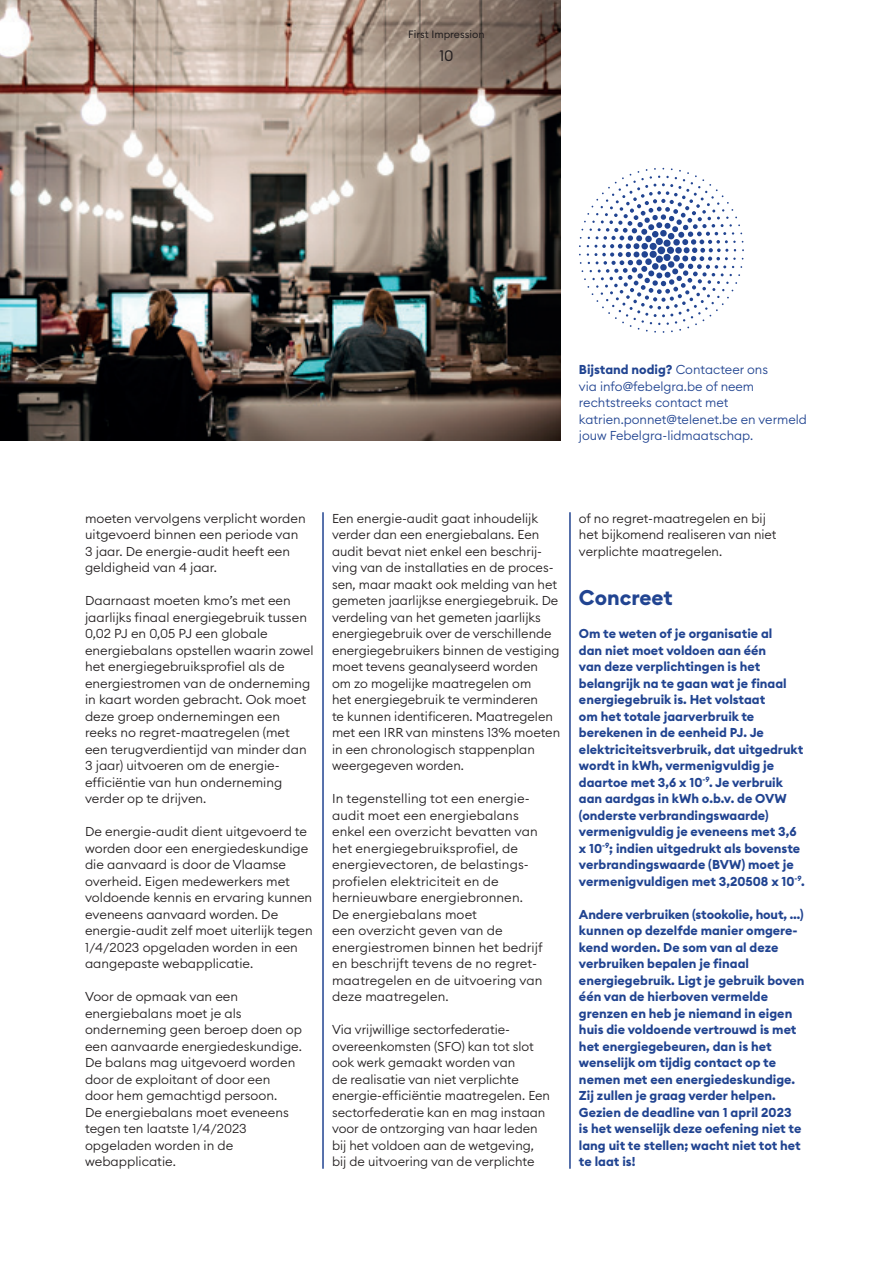
<style>
.page{position:relative;width:893px;height:1263px;background:#fff}
.page>*{position:absolute;margin:0;border:0;box-sizing:border-box;transform-origin:0 0}
.t1{font:700 21px "Euclid Circular B";color:#214491}
.t2{font:15px "Euclid Circular B";color:#231f20}
.t3{font:300 12.75px/16.5px "Euclid Circular B";color:#231f20}
.t4{font:700 12.75px/16.5px "Euclid Circular B";color:#214491}
.t5{font:300 12.75px/16.5px "Euclid Circular B";color:#214491}
.t6{font:10.5px "Euclid Circular B";color:#231f20}
.s1{font-weight:700}
</style>
<div class="page">
<img style="left:0;top:0;width:561px;height:440px">
<hr style="left:323px;top:512px;width:1px;height:657px;background:#214491">
<hr style="left:570px;top:512px;width:1px;height:657px;background:#214491">
<svg style="left:579px;top:168px;width:165px;height:165px"></svg>
<p class="t6" style="left:408px;top:28px;width:78px">First Impression</p>
<p class="t2" style="left:439px;top:46px;width:16px">10</p>
<p class="t5" style="left:579px;top:361px;width:230px"><span class="s1">Bijstand nodig?</span> Contacteer ons<br>via info@febelgra.be of neem rechtstreeks contact met katrien.ponnet@telenet.be en vermeld jouw Febelgra-lidmaatschap.</p>
<p class="t3" style="left:85px;top:510px;width:222px">moeten vervolgens verplicht worden uitgevoerd binnen een periode van<br>3 jaar. De energie-audit heeft een geldigheid van 4 jaar.</p>
<p class="t3" style="left:85px;top:592px;width:230px">Daarnaast moeten kmo’s met een jaarlijks finaal energiegebruik tussen 0,02 PJ en 0,05 PJ een globale energiebalans opstellen waarin zowel het energiegebruiksprofiel als de energiestromen van de onderneming in kaart worden gebracht. Ook moet deze groep ondernemingen een reeks no regret-maatregelen (met een terugverdientijd van minder dan 3 jaar) uitvoeren om de energie&shy;efficiëntie van hun onderneming verder op te drijven.</p>
<p class="t3" style="left:85px;top:823px;width:229px">De energie-audit dient uitgevoerd te worden door een energiedeskundige die aanvaard is door de Vlaamse overheid. Eigen medewerkers met voldoende kennis en ervaring kunnen eveneens aanvaard worden. De energie-audit zelf moet uiterlijk tegen 1/4/2023 opgeladen worden in een aangepaste webapplicatie.</p>
<p class="t3" style="left:85px;top:988px;width:218px">Voor de opmaak van een energiebalans moet je als onderneming geen beroep doen op een aanvaarde energiedeskundige.<br>De balans mag uitgevoerd worden door de exploitant of door een door hem gemachtigd persoon.<br>De energiebalans moet eveneens tegen ten laatste 1/4/2023 opgeladen worden in de webapplicatie.</p>
<p class="t3" style="left:332px;top:510px;width:230px">Een energie-audit gaat inhoudelijk verder dan een energiebalans. Een audit bevat niet enkel een beschrij&shy;ving van de installaties en de proces&shy;sen, maar maakt ook melding van het gemeten jaarlijkse energiegebruik. De verdeling van het gemeten jaarlijks energiegebruik over de verschillende energiegebruikers binnen de vestiging moet tevens geanalyseerd worden<br>om zo mogelijke maatregelen om<br>het energiegebruik te verminderen<br>te kunnen identificeren. Maatregelen met een IRR van minstens 13% moeten in een chronologisch stappenplan weergegeven worden.</p>
<p class="t3" style="left:332px;top:790px;width:212px">In tegenstelling tot een energie&shy;audit moet een energiebalans enkel een overzicht bevatten van het energiegebruiksprofiel, de energievectoren, de belastings&shy;profielen elektriciteit en de hernieuwbare energiebronnen.<br>De energiebalans moet<br>een overzicht geven van de energiestromen binnen het bedrijf en beschrijft tevens de no regret&shy;maatregelen en de uitvoering van deze maatregelen.</p>
<p class="t3" style="left:332px;top:1021px;width:220px">Via vrijwillige sectorfederatie&shy;overeenkomsten (SFO) kan tot slot ook werk gemaakt worden van<br>de realisatie van niet verplichte energie-efficiëntie maatregelen. Een sectorfederatie kan en mag instaan voor de ontzorging van haar leden bij het voldoen aan de wetgeving, bij de uitvoering van de verplichte</p>
<p class="t3" style="left:579px;top:510px;width:199px">of no regret-maatregelen en bij het bijkomend realiseren van niet verplichte maatregelen.</p>
<h1 class="t1" style="left:579px;top:584px;width:95px">Concreet</h1>
<p class="t4" style="left:579px;top:625px;width:227px">Om te weten of je organisatie al<br>dan niet moet voldoen aan één<br>van deze verplichtingen is het belangrijk na te gaan wat je finaal energiegebruik is. Het volstaat<br>om het totale jaarverbruik te berekenen in de eenheid PJ. Je elektriciteitsverbruik, dat uitgedrukt wordt in kWh, vermenigvuldig je daartoe met 3,6 x 10<sup>-9</sup>. Je verbruik aan aardgas in kWh o.b.v. de OVW (onderste verbrandingswaarde) vermenigvuldig je eveneens met 3,6 x 10<sup>-9</sup>; indien uitgedrukt als bovenste verbrandingswaarde (BVW) moet je vermenigvuldigen met 3,20508 x 10<sup>-9</sup>.</p>
<p class="t4" style="left:579px;top:906px;width:227px">Andere verbruiken (stookolie, hout, …) kunnen op dezelfde manier omgere&shy;kend worden. De som van al deze verbruiken bepalen je finaal energiegebruik. Ligt je gebruik boven één van de hierboven vermelde grenzen en heb je niemand in eigen huis die voldoende vertrouwd is met het energiegebeuren, dan is het wenselijk om tijdig contact op te nemen met een energiedeskundige.<br>Zij zullen je graag verder helpen.<br>Gezien de deadline van 1 april 2023<br>is het wenselijk deze oefening niet te lang uit te stellen; wacht niet tot het te laat is!</p>
</div>
